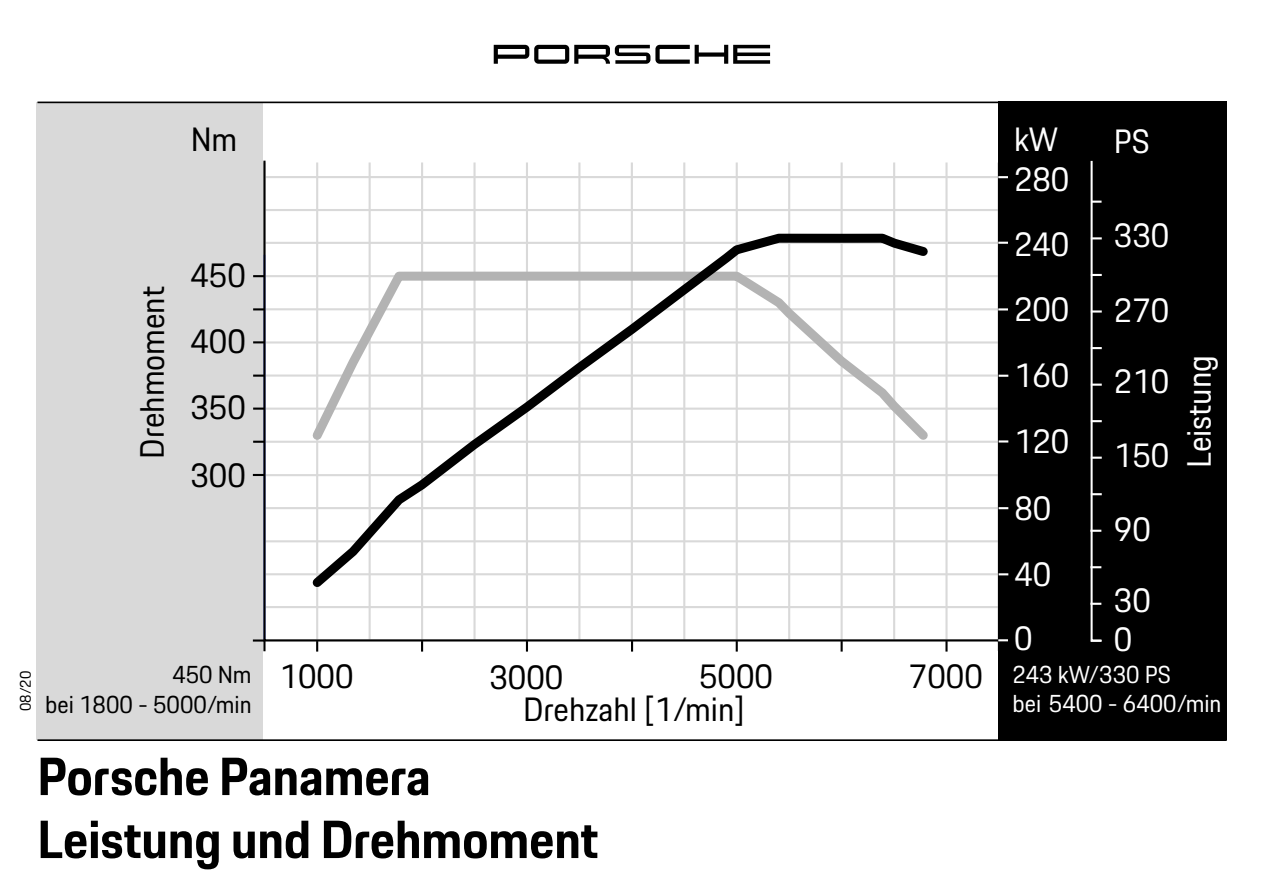
<style>
.page{position:relative;width:1263px;height:894px;background:#fff}
.page>*{position:absolute;margin:0;border:0;box-sizing:border-box;transform-origin:0 0}
.t1{font:700 52.5px/63px "Porsche Next";color:#000}
.t2{font:33px "Porsche Next";color:#000}
.t3{font:33px/66.2px "Porsche Next";color:#fff}
.t4{font:24px/28.8px "Porsche Next";color:#fff}
.t5{font:24px/30px "Porsche Next";color:#000;text-align:right}
.t6{font:15px "Porsche Next";color:#000}
</style>
<div class="page">
<div style="left:36px;top:102px;width:227px;height:637px;background:#d9d9d9"></div>
<div style="left:998px;top:101px;width:229px;height:639px;background:#000"></div>
<hr style="left:37px;top:102px;width:1190px;height:1px;background:#000">
<svg style="left:253px;top:441px;width:9px;height:2px"></svg>
<svg style="left:253px;top:341px;width:9px;height:2px"></svg>
<svg style="left:253px;top:275px;width:9px;height:2px"></svg>
<svg style="left:253px;top:408px;width:9px;height:2px"></svg>
<svg style="left:253px;top:375px;width:9px;height:2px"></svg>
<svg style="left:253px;top:308px;width:9px;height:2px"></svg>
<svg style="left:253px;top:474px;width:9px;height:2px"></svg>
<svg style="left:253px;top:639px;width:9px;height:3px"></svg>
<hr style="left:37px;top:739px;width:1190px;height:2px;background:#000">
<svg style="left:494px;top:45px;width:276px;height:19px"></svg>
<svg style="left:262px;top:160px;width:739px;height:492px"></svg>
<svg style="left:998px;top:308px;width:10px;height:2px"></svg>
<svg style="left:998px;top:242px;width:10px;height:2px"></svg>
<svg style="left:998px;top:176px;width:10px;height:2px"></svg>
<svg style="left:999px;top:375px;width:9px;height:2px"></svg>
<svg style="left:999px;top:440px;width:9px;height:3px"></svg>
<svg style="left:999px;top:507px;width:9px;height:2px"></svg>
<svg style="left:999px;top:573px;width:9px;height:2px"></svg>
<svg style="left:998px;top:639px;width:10px;height:11px"></svg>
<svg style="left:1090px;top:160px;width:12px;height:482px"></svg>
<svg style="left:305px;top:229px;width:629px;height:366px"></svg>
<p class="t2" style="left:191px;top:117px;width:48px">Nm</p>
<p class="t2" style="left:130px;top:459px;width:174px;rotate:-90deg">Drehmoment</p>
<p class="t2" style="left:190px;top:253px;width:57px">450</p>
<p class="t2" style="left:190px;top:319px;width:57px">400</p>
<p class="t2" style="left:190px;top:385px;width:57px">350</p>
<p class="t2" style="left:190px;top:453px;width:57px">300</p>
<p class="t3" style="left:1014px;top:108px;width:46px">kW</p>
<p class="t3" style="left:1014px;top:148px;width:57px">280</p>
<p class="t3" style="left:1014px;top:213px;width:57px">240</p>
<p class="t3" style="left:1014px;top:279px;width:57px">200</p>
<p class="t3" style="left:1014px;top:345px;width:57px;line-height:65.7px">160<br>120</p>
<p class="t3" style="left:1014px;top:477px;width:38px">80<br>40</p>
<p class="t3" style="left:1014px;top:608px;width:20px">0</p>
<p class="t3" style="left:1114px;top:110px;width:37px">PS</p>
<p class="t3" style="left:1114px;top:205px;width:57px">330</p>
<p class="t3" style="left:1114px;top:276px;width:57px;line-height:71.6px">270<br>210</p>
<p class="t3" style="left:1114px;top:424px;width:57px">150</p>
<p class="t3" style="left:1168px;top:468px;width:115px;rotate:-90deg">Leistung</p>
<p class="t3" style="left:1114px;top:497px;width:38px;line-height:70.5px">90<br>30</p>
<p class="t3" style="left:1114px;top:608px;width:20px">0</p>
<p class="t2" style="left:280px;top:655px;width:75px">1000</p>
<p class="t2" style="left:489px;top:655px;width:75px">3000</p>
<p class="t2" style="left:699px;top:655px;width:75px">5000</p>
<p class="t2" style="left:909px;top:655px;width:75px">7000</p>
<p class="t6" style="left:16px;top:711px;width:42px;rotate:-90deg">08/20</p>
<p class="t4" style="left:1012px;top:662px;width:211px">243 kW/330 PS<br>bei 5400 - 6400/min</p>
<p class="t5" style="left:45px;top:661px;width:208px">450 Nm<br>bei 1800 - 5000/min</p>
<p class="t2" style="left:523px;top:687px;width:223px">Drehzahl [1/min]</p>
<h1 class="t1" style="left:37px;top:748px;width:562px">Porsche Panamera<br>Leistung und Drehmoment</h1>
</div>
